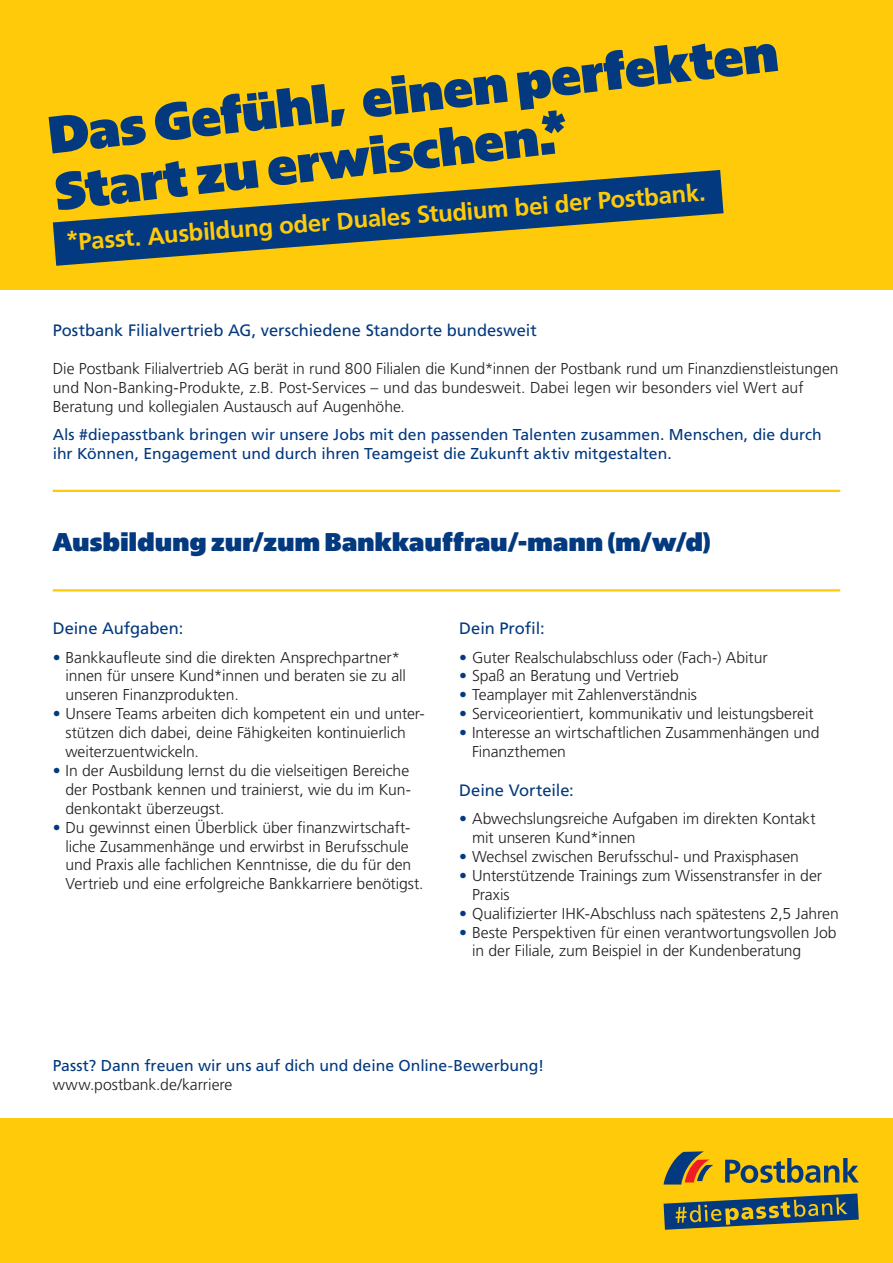
<style>
.page{position:relative;width:893px;height:1263px;background:#fff}
.page>*{position:absolute;margin:0;border:0;box-sizing:border-box;transform-origin:0 0}
.t1{font:900 52.5px/57.9px "Postbank";color:#03397e}
.t2{font:900 25.5px "Postbank";letter-spacing:.015em;color:#03397e}
.t3{font:700 24px "Frutiger LT Std";color:#feca0a}
.t4{font:16.5px "Frutiger LT Std";color:#03397e}
.t5{font:300 15.75px/18.9px "Frutiger LT Std";letter-spacing:-.005em;color:#231f20}
.t6{font:15.75px/18.9px "Frutiger LT Std";color:#03397e}
.s1{color:#03397e}
</style>
<div class="page">
<div style="left:0;top:0;width:893px;height:289px;background:#feca0a"></div>
<div style="left:0;top:1118px;width:893px;height:145px;background:#feca0a"></div>
<svg style="left:53px;top:170px;width:670px;height:96px"></svg>
<hr style="left:53px;top:490px;width:787px;height:2px;background:#feca0a">
<hr style="left:53px;top:589px;width:787px;height:2px;background:#feca0a">
<svg style="left:664px;top:1193px;width:195px;height:37px"></svg>
<svg style="left:664px;top:1151px;width:195px;height:33px"></svg>
<h1 class="t1" style="left:45px;top:103px;width:735px;rotate:-6deg">Das Gefühl, einen perfekten<br>Start zu erwischen.*</h1>
<h3 class="t3" style="left:65px;top:226px;width:643px;rotate:-4deg">*Passt. Ausbildung oder Duales Studium bei der Postbank.</h3>
<p class="t4" style="left:53px;top:321px;width:486px">Postbank Filialvertrieb AG, verschiedene Standorte bundesweit</p>
<p class="t5" style="left:53px;top:359px;width:787px">Die Postbank Filialvertrieb AG berät in rund 800 Filialen die Kund*innen der Postbank rund um Finanzdienstleistungen und Non-Banking-Produkte, z.B. Post-Services – und das bundesweit. Dabei legen wir besonders viel Wert auf<br>Beratung und kollegialen Austausch auf Augenhöhe.</p>
<p class="t6" style="left:53px;top:425px;width:770px">Als #diepasstbank bringen wir unsere Jobs mit den passenden Talenten zusammen. Menschen, die durch ihr Können, Engagement und durch ihren Teamgeist die Zukunft aktiv mitgestalten.</p>
<h2 class="t2" style="left:53px;top:527px;width:659px">Ausbildung zur/zum Bankkauffrau/-mann (m/w/d)</h2>
<p class="t4" style="left:53px;top:619px;width:132px">Deine Aufgaben:</p>
<p class="t5" style="left:65px;top:648px;width:342px;text-indent:-13px"><span class="s1">•</span> Bankkaufleute sind die direkten Ansprechpartner* innen für unsere Kund*innen und beraten sie zu all unseren Finanzprodukten.</p>
<p class="t5" style="left:65px;top:704px;width:361px;text-indent:-13px"><span class="s1">•</span> Unsere Teams arbeiten dich kompetent ein und unter&shy;stützen dich dabei, deine Fähigkeiten kontinuierlich weiterzuentwickeln.</p>
<p class="t5" style="left:65px;top:761px;width:347px;text-align:justify;text-indent:-13px"><span class="s1">•</span> In der Ausbildung lernst du die vielseitigen Bereiche der Postbank kennen und trainierst, wie du im Kun&shy;denkontakt überzeugst.</p>
<p class="t5" style="left:65px;top:818px;width:360px;text-indent:-13px"><span class="s1">•</span> Du gewinnst einen Überblick über finanzwirtschaft&shy;liche Zusammenhänge und erwirbst in Berufsschule und Praxis alle fachlichen Kenntnisse, die du für den Vertrieb und eine erfolgreiche Bankkarriere benötigst.</p>
<p class="t4" style="left:459px;top:619px;width:87px">Dein Profil:</p>
<p class="t5" style="left:459px;top:648px;width:310px"><span class="s1">•</span> Guter Realschulabschluss oder (Fach-) Abitur</p>
<p class="t5" style="left:459px;top:667px;width:221px"><span class="s1">•</span> Spaß an Beratung und Vertrieb</p>
<p class="t5" style="left:459px;top:686px;width:239px"><span class="s1">•</span> Teamplayer mit Zahlenverständnis</p>
<p class="t5" style="left:459px;top:704px;width:356px"><span class="s1">•</span> Serviceorientiert, kommunikativ und leistungsbereit</p>
<p class="t5" style="left:472px;top:723px;width:349px;text-indent:-13px"><span class="s1">•</span> Interesse an wirtschaftlichen Zusammenhängen und<br>Finanzthemen</p>
<p class="t4" style="left:459px;top:780px;width:116px">Deine Vorteile:</p>
<p class="t5" style="left:472px;top:809px;width:345px;text-indent:-13px"><span class="s1">•</span> Abwechslungsreiche Aufgaben im direkten Kontakt mit unseren Kund*innen</p>
<p class="t5" style="left:459px;top:847px;width:341px"><span class="s1">•</span> Wechsel zwischen Berufsschul- und Praxisphasen</p>
<p class="t5" style="left:472px;top:866px;width:352px;text-indent:-13px"><span class="s1">•</span> Unterstützende Trainings zum Wissenstransfer in der<br>Praxis</p>
<p class="t5" style="left:459px;top:904px;width:381px"><span class="s1">•</span> Qualifizierter IHK-Abschluss nach spätestens 2,5 Jahren</p>
<p class="t5" style="left:472px;top:923px;width:366px;text-indent:-13px"><span class="s1">•</span> Beste Perspektiven für einen verantwortungsvollen Job in der Filiale, zum Beispiel in der Kundenberatung</p>
<p class="t6" style="left:53px;top:1056px;width:493px">Passt? Dann freuen wir uns auf dich und deine Online-Bewerbung!</p>
<p class="t5" style="left:53px;top:1075px;width:181px">www.postbank.de/karriere</p>
</div>
